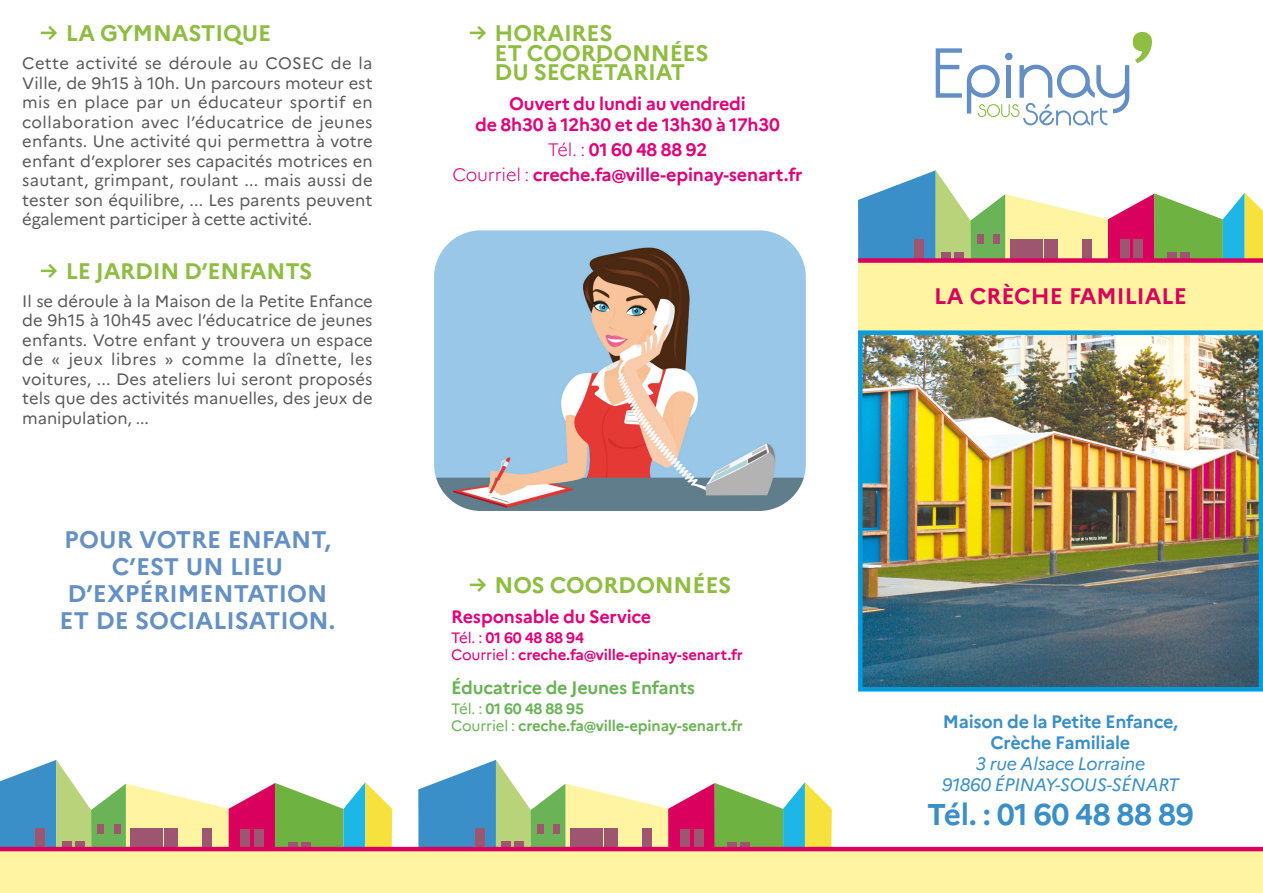
<style>
.page{position:relative;width:1263px;height:893px;background:#fff}
.page>*{position:absolute;margin:0;border:0;box-sizing:border-box;transform-origin:0 0}
.t1{font:700 30px "Marianne";letter-spacing:-.015em;color:#3a8fc9}
.t2{font:700 24px/27px "Marianne";color:#6490c6;text-align:center}
.t3{font:700 22.5px/19.5px "Marianne";letter-spacing:-.01em;color:#8ebd41}
.t4{font:700 22.5px "Marianne";color:#da005d}
.t5{font:700 18px/21px "Marianne";letter-spacing:-.01em;color:#e2007a;text-align:center}
.t6{font:italic 18px/21px "Marianne";letter-spacing:-.01em;color:#3a8fc9;text-align:center}
.t7{font:700 18px/21px "Marianne";letter-spacing:-.01em;color:#3a8fc9;text-align:center}
.t8{font:700 18px "Marianne";letter-spacing:-.01em;color:#6ab356}
.t9{font:16.5px/19.5px "Marianne";letter-spacing:-.005em;color:#58585a;text-align:justify}
.t10{font:700 15px/16.5px "Marianne";letter-spacing:-.01em;color:#e2007a}
.t11{font:700 15px/16.5px "Marianne";letter-spacing:-.01em;color:#6ab356}
.s1{font-weight:300}
.s2{font-weight:400}
</style>
<div class="page">
<div style="left:858px;top:258px;width:405px;height:77px;background:#fff4a2"></div>
<svg style="left:858px;top:170px;width:405px;height:88px"></svg>
<div style="left:914px;top:239px;width:10px;height:20px;background:#9e5670"></div>
<div style="left:1082px;top:239px;width:10px;height:20px;background:#9e5670"></div>
<div style="left:1120px;top:239px;width:10px;height:20px;background:#9e5670"></div>
<div style="left:1133px;top:239px;width:10px;height:20px;background:#9e5670"></div>
<div style="left:941px;top:252px;width:10px;height:7px;background:#9e5670"></div>
<div style="left:954px;top:252px;width:10px;height:7px;background:#9e5670"></div>
<div style="left:1010px;top:239px;width:32px;height:20px;background:#9e5670"></div>
<div style="left:1044px;top:239px;width:13px;height:20px;background:#9e5670"></div>
<div style="left:1167px;top:252px;width:10px;height:8px;background:#9e5670"></div>
<div style="left:1180px;top:252px;width:10px;height:8px;background:#9e5670"></div>
<div style="left:977px;top:235px;width:6px;height:9px;background:#9e5670"></div>
<div style="left:993px;top:235px;width:7px;height:9px;background:#9e5670"></div>
<svg style="left:0;top:760px;width:392px;height:87px"></svg>
<div style="left:35px;top:829px;width:10px;height:20px;background:#9e5670"></div>
<div style="left:202px;top:829px;width:10px;height:20px;background:#9e5670"></div>
<div style="left:240px;top:829px;width:10px;height:20px;background:#9e5670"></div>
<div style="left:254px;top:829px;width:10px;height:20px;background:#9e5670"></div>
<svg style="left:62px;top:841px;width:10px;height:6px"></svg>
<svg style="left:75px;top:841px;width:10px;height:6px"></svg>
<div style="left:131px;top:829px;width:32px;height:20px;background:#9e5670"></div>
<div style="left:165px;top:829px;width:13px;height:20px;background:#9e5670"></div>
<svg style="left:288px;top:842px;width:10px;height:5px"></svg>
<svg style="left:301px;top:842px;width:10px;height:5px"></svg>
<div style="left:97px;top:824px;width:7px;height:9px;background:#9e5670"></div>
<div style="left:114px;top:824px;width:6px;height:9px;background:#9e5670"></div>
<svg style="left:418px;top:760px;width:414px;height:87px"></svg>
<div style="left:474px;top:829px;width:10px;height:20px;background:#9e5670"></div>
<div style="left:642px;top:829px;width:10px;height:20px;background:#9e5670"></div>
<div style="left:680px;top:829px;width:10px;height:20px;background:#9e5670"></div>
<div style="left:694px;top:829px;width:9px;height:20px;background:#9e5670"></div>
<svg style="left:501px;top:841px;width:10px;height:6px"></svg>
<svg style="left:514px;top:841px;width:10px;height:6px"></svg>
<div style="left:570px;top:829px;width:33px;height:20px;background:#9e5670"></div>
<div style="left:604px;top:829px;width:14px;height:20px;background:#9e5670"></div>
<svg style="left:727px;top:842px;width:10px;height:5px"></svg>
<svg style="left:740px;top:842px;width:10px;height:5px"></svg>
<div style="left:537px;top:824px;width:7px;height:9px;background:#9e5670"></div>
<div style="left:553px;top:824px;width:7px;height:9px;background:#9e5670"></div>
<img style="left:863px;top:335px;width:395px;height:351px">
<div style="left:858px;top:330px;width:405px;height:361px;border:4px solid #009ee0"></div>
<img style="left:434px;top:230px;width:372px;height:281px">
<svg style="left:936px;top:31px;width:216px;height:94px"></svg>
<div style="left:0;top:851px;width:1263px;height:42px;background:#fff4a2"></div>
<hr style="left:0;top:847px;width:1263px;height:4px;background:#da005d">
<div style="left:858px;top:258px;width:405px;height:5px;background:#da005d"></div>
<h3 class="t3" style="left:40px;top:24px;width:232px">→ LA GYMNASTIQUE</h3>
<p class="t9" style="left:22px;top:54px;width:352px">Cette activité se déroule au COSEC de la Ville, de 9h15 à 10h. Un parcours moteur est mis en place par un éducateur sportif en collaboration avec l’éducatrice de jeunes enfants. Une activité qui permettra à votre enfant d’explorer ses capacités motrices en sautant, grimpant, roulant ... mais aussi de tester son équilibre, ... Les parents peuvent également participer à cette activité.</p>
<h3 class="t3" style="left:40px;top:261px;width:274px">→ LE JARDIN D’ENFANTS</h3>
<p class="t9" style="left:22px;top:291px;width:352px">Il se déroule à la Maison de la Petite Enfance de 9h15 à 10h45 avec l’éducatrice de jeunes enfants. Votre enfant y trouvera un espace de « jeux libres » comme la dînette, les voitures, ... Des ateliers lui seront proposés tels que des activités manuelles, des jeux de manipulation, ...</p>
<h2 class="t2" style="left:60px;top:526px;width:277px">POUR VOTRE ENFANT,<br>C’EST UN LIEU<br>D’EXPÉRIMENTATION<br>ET DE SOCIALISATION.</h2>
<h3 class="t3" style="left:495px;top:24px;width:216px;text-indent:-26px">→ HORAIRES<br>ET COORDONNÉES<br>DU SECRÉTARIAT</h3>
<p class="t5" style="left:475px;top:93px;width:306px">Ouvert du lundi au vendredi<br>de 8h30 à 12h30 et de 13h30 à 17h30</p>
<p class="t5" style="left:452px;top:137px;width:352px;line-height:25.2px"><span class="s1">Tél. :</span> 01 60 48 88 92<br><span class="s1">Courriel :</span> creche.fa@ville-epinay-senart.fr</p>
<h3 class="t3" style="left:469px;top:575px;width:264px">→ NOS COORDONNÉES</h3>
<p class="t5" style="left:451px;top:606px;width:202px">Responsable du Service</p>
<p class="t10" style="left:451px;top:630px;width:293px"><span class="s2">Tél. :</span> 01 60 48 88 94<br><span class="s2">Courriel :</span> creche.fa@ville-epinay-senart.fr</p>
<p class="t8" style="left:451px;top:676px;width:245px">Éducatrice de Jeunes Enfants</p>
<p class="t11" style="left:451px;top:701px;width:293px"><span class="s2">Tél. :</span> 01 60 48 88 95<br><span class="s2">Courriel :</span> creche.fa@ville-epinay-senart.fr</p>
<h3 class="t4" style="left:934px;top:282px;width:254px">LA CRÈCHE FAMILIALE</h3>
<p class="t7" style="left:943px;top:711px;width:237px">Maison de la Petite Enfance,<br>Crèche Familiale</p>
<p class="t6" style="left:942px;top:752px;width:239px">3 rue Alsace Lorraine<br>91860 ÉPINAY-SOUS-SÉNART</p>
<h1 class="t1" style="left:927px;top:796px;width:268px">Tél. : 01 60 48 88 89</h1>
</div>
